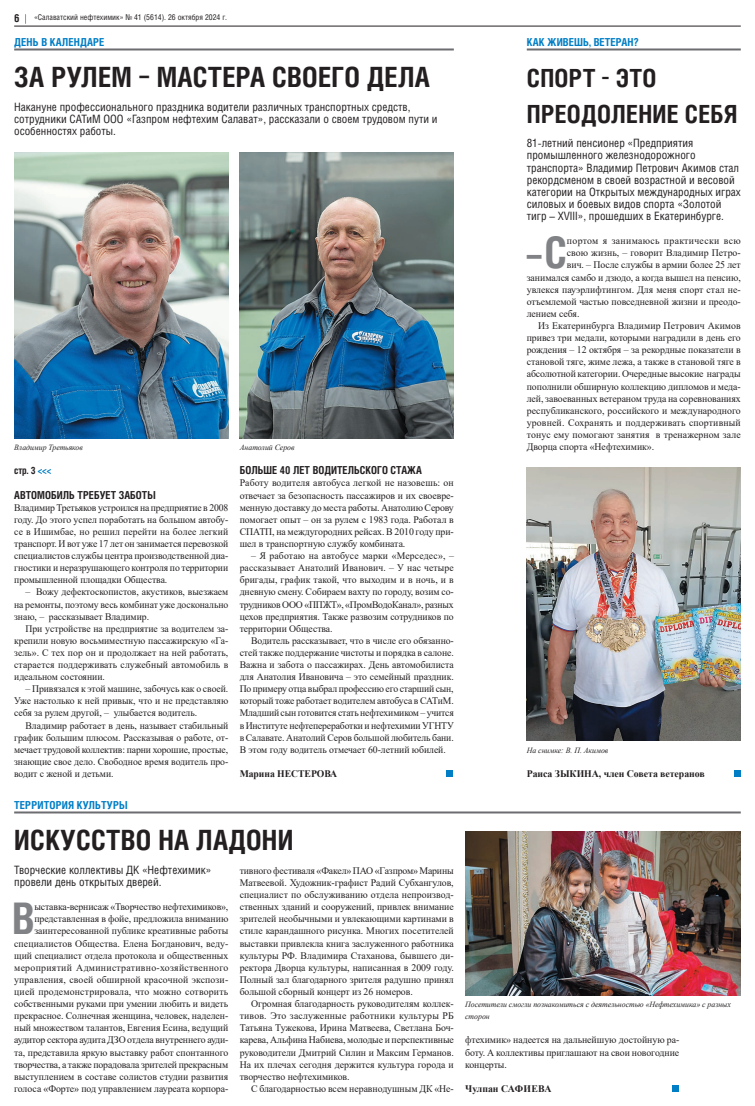
<style>
.page{position:relative;width:755px;height:1106px;background:#fff}
.page>*{position:absolute;margin:0;border:0;box-sizing:border-box;transform-origin:0 0}
.t1{font:700 43.5px "Helios Cond";color:#808285}
.t2{font:700 27.9px "Helios Cond";letter-spacing:.01em;color:#231f20}
.t3{font:700 25px/36.3px "Helios Cond";letter-spacing:.01em;color:#231f20}
.t4{font:11.5px/12.1px "Helios Cond";color:#231f20}
.t5{font:700 11px "Helios Cond";letter-spacing:.005em;color:#231f20}
.t6{font:700 11px "Helios Cond";letter-spacing:.01em;color:#007ec5}
.t7{font:10px/12.1px "Times New Roman";letter-spacing:-.005em;color:#231f20;text-align:justify}
.t8{font:700 10px "Times New Roman";letter-spacing:-.005em;color:#231f20}
.t9{font:10px "Times New Roman";letter-spacing:.015em;color:#231f20}
.t10{font:10px "Times New Roman";letter-spacing:.03em;color:#231f20}
.t11{font:700 10px "Helios Cond";color:#231f20}
.t12{font:italic 8px/12.1px "Times New Roman";letter-spacing:-.005em;color:#231f20}
.t13{font:8px "Helios Cond";color:#231f20}
.s1{color:#007ec5}
</style>
<div class="page">
<hr style="left:14px;top:26px;width:726px;height:1px;background:#231f20">
<hr style="left:14px;top:48px;width:439px;height:2px;background:#6c6d70">
<hr style="left:526px;top:48px;width:214px;height:2px;background:#6c6d70">
<hr style="left:14px;top:811px;width:726px;height:2px;background:#6c6d70">
<img style="left:526px;top:467px;width:214px;height:273px">
<img style="left:14px;top:152px;width:214px;height:286px">
<img style="left:239px;top:152px;width:214px;height:286px">
<img style="left:465px;top:831px;width:275px;height:164px">
<svg style="left:672px;top:1085px;width:6px;height:6px"></svg>
<div style="left:446px;top:770px;width:7px;height:6px;background:#007ec5"></div>
<div style="left:733px;top:770px;width:7px;height:7px;background:#007ec5"></div>
<p class="t5" style="left:14px;top:11px;width:7px">6</p>
<p class="t13" style="left:34px;top:12px;width:194px">«Салаватский нефтехимик» № 41 (5614). 26 октября 2024 г.</p>
<p class="t6" style="left:14px;top:35px;width:92px">ДЕНЬ В КАЛЕНДАРЕ</p>
<p class="t6" style="left:526px;top:35px;width:113px">КАК ЖИВЕШЬ, ВЕТЕРАН?</p>
<h2 class="t2" style="left:14px;top:58px;width:417px">ЗА РУЛЕМ – МАСТЕРА СВОЕГО ДЕЛА</h2>
<p class="t4" style="left:14px;top:101px;width:424px">Накануне профессионального праздника водители различных транспортных средств, сотрудники САТиМ ООО «Газпром нефтехим Салават», рассказали о своем трудовом пути и особенностях работы.</p>
<p class="t12" style="left:14px;top:441px;width:70px">Владимир Третьяков</p>
<p class="t12" style="left:240px;top:441px;width:56px">Анатолий Серов</p>
<p class="t11" style="left:14px;top:464px;width:39px">стр. 3 <span class="s1">&lt;&lt;&lt;</span></p>
<p class="t5" style="left:14px;top:487px;width:143px">АВТОМОБИЛЬ ТРЕБУЕТ ЗАБОТЫ</p>
<p class="t7" style="left:14px;top:501px;width:215px">Владимир Третьяков устроился на предприятие в 2008 году. До этого успел поработать на большом автобу&shy;се в Ишимбае, но решил перейти на более легкий транспорт. И вот уже 17 лет он занимается перевозкой специалистов службы центра производственной диа&shy;гностики и неразрушающего контроля по территории промышленной площадки Общества.</p>
<p class="t7" style="left:14px;top:585px;width:215px;text-indent:11px">– Вожу дефектоскопистов, акустиков, выезжаем на ремонты, поэтому весь комбинат уже досконально знаю, – рассказывает Владимир.</p>
<p class="t7" style="left:14px;top:622px;width:215px;text-indent:11px">При устройстве на предприятие за водителем за&shy;крепили новую восьмиместную пассажирскую «Га&shy;зель». С тех пор он и продолжает на ней работать, старается поддерживать служебный автомобиль в идеальном состоянии.</p>
<p class="t7" style="left:14px;top:682px;width:215px;text-indent:11px">– Привязался к этой машине, забочусь как о своей.<br>Уже настолько к ней привык, что и не представляю себя за рулем другой, – улыбается водитель.</p>
<p class="t7" style="left:14px;top:719px;width:215px;text-indent:11px">Владимир работает в день, называет стабильный график большим плюсом. Рассказывая о работе, от&shy;мечает трудовой коллектив: парни хорошие, простые, знающие свое дело. Свободное время водитель про&shy;водит с женой и детьми.</p>
<p class="t6" style="left:14px;top:798px;width:115px">ТЕРРИТОРИЯ КУЛЬТУРЫ</p>
<p class="t5" style="left:239px;top:463px;width:183px">БОЛЬШЕ 40 ЛЕТ ВОДИТЕЛЬСКОГО СТАЖА</p>
<p class="t7" style="left:239px;top:477px;width:215px">Работу водителя автобуса легкой не назовешь: он отвечает за безопасность пассажиров и их своевре&shy;менную доставку до места работы. Анатолию Серову помогает опыт – он за рулем с 1983 года. Работал в СПАТП, на междугородних рейсах. В 2010 году при&shy;шел в транспортную службу комбината.</p>
<p class="t7" style="left:239px;top:549px;width:215px;text-indent:11px">– Я работаю на автобусе марки «Мерседес», – рассказывает Анатолий Иванович. – У нас четыре бригады, график такой, что выходим и в ночь, и в дневную смену. Собираем вахту по городу, возим со&shy;трудников ООО «ППЖТ», «ПромВодоКанал», разных цехов предприятия. Также развозим сотрудников по территории Общества.</p>
<p class="t7" style="left:239px;top:634px;width:215px;text-indent:11px">Водитель рассказывает, что в числе его обязанно&shy;стей также поддержание чистоты и порядка в салоне.<br>Важна и забота о пассажирах. День автомобилиста для Анатолия Ивановича – это семейный праздник.<br>По примеру отца выбрал профессию его старший сын, который тоже работает водителем автобуса в САТиМ.<br>Младший сын готовится стать нефтехимиком – учится в Институте нефтепереработки и нефтехимии УГНТУ в Салавате. Анатолий Серов большой любитель бани.<br>В этом году водитель отмечает 60-летний юбилей.</p>
<p class="t8" style="left:239px;top:766px;width:99px">Марина НЕСТЕРОВА</p>
<h2 class="t2" style="left:14px;top:820px;width:280px">ИСКУССТВО НА ЛАДОНИ</h2>
<p class="t4" style="left:14px;top:863px;width:198px">Творческие коллективы ДК «Нефтехимик» провели день открытых дверей.</p>
<p class="t7" style="left:239px;top:864px;width:215px">тивного фестиваля «Факел» ПАО «Газпром» Марины Матвеевой. Художник-графист Радий Субхангулов, специалист по обслуживанию отдела непроизвод&shy;ственных зданий и сооружений, привлек внимание зрителей необычными и увлекающими картинами в стиле карандашного рисунка. Многих посетителей выставки привлекла книга заслуженного работника культуры РФ. Владимира Стаханова, бывшего ди&shy;ректора Дворца культуры, написанная в 2009 году.<br>Полный зал благодарного зрителя радушно принял большой сборный концерт из 26 номеров.</p>
<p class="t7" style="left:239px;top:997px;width:215px;text-indent:11px">Огромная благодарность руководителям коллек&shy;тивов. Это заслуженные работники культуры РБ Татьяна Тужекова, Ирина Матвеева, Светлана Боч&shy;карева, Альфина Набиева, молодые и перспективные руководители Дмитрий Силин и Максим Германов.<br>На их плечах сегодня держится культура города и творчество нефтехимиков.</p>
<p class="t7" style="left:251px;top:1082px;width:204px">С благодарностью всем неравнодушным ДК «Не-</p>
<h1 class="t1" style="left:12px;top:889px;width:24px">В</h1>
<p class="t7" style="left:14px;top:900px;width:215px;text-align:right">ыставка-вернисаж «Творчество нефтехимиков», представленная в фойе, предложила вниманию заинтересованной публике креативные работы специалистов Общества. Елена Богданович, веду&shy;щий специалист отдела протокола и общественных мероприятий Административно-хозяйственного управления, своей обширной красочной экспози&shy;цией продемонстрировала, что можно сотворить собственными руками при умении любить и видеть прекрасное. Солнечная женщина, человек, наделен&shy;ный множеством талантов, Евгения Есина, ведущий аудитор сектора аудита ДЗО отдела внутреннего ауди&shy;та, представила яркую выставку работ спонтанного творчества, а также порадовала зрителей прекрасным выступлением в составе солистов студии развития голоса «Форте» под управлением лауреата корпора-</p>
<h3 class="t3" style="left:526px;top:60px;width:212px">СПОРТ - ЭТО<br>ПРЕОДОЛЕНИЕ СЕБЯ</h3>
<p class="t4" style="left:526px;top:137px;width:215px">81-летний пенсионер «Предприятия промышленного железнодорожного транспорта» Владимир Петрович Акимов стал рекордсменом в своей возрастной и весовой категории на Открытых международных играх силовых и боевых видов спорта «Золотой тигр – XVIII», прошедших в Екатеринбурге.</p>
<h1 class="t1" style="left:525px;top:223px;width:43px">–С</h1>
<p class="t10" style="left:566px;top:234px;width:175px">портом я занимаюсь практически всю</p>
<p class="t7" style="left:566px;top:247px;width:175px">свою жизнь, – говорит Владимир Петро-</p>
<p class="t7" style="left:566px;top:259px;width:175px">вич. – После службы в армии более 25 лет</p>
<p class="t7" style="left:526px;top:271px;width:215px">занимался самбо и дзюдо, а когда вышел на пенсию,</p>
<p class="t7" style="left:526px;top:283px;width:215px">увлекся пауэрлифтингом. Для меня спорт стал не-</p>
<p class="t7" style="left:526px;top:295px;width:215px">отъемлемой частью повседневной жизни и преодо-</p>
<p class="t7" style="left:526px;top:307px;width:54px">лением себя.</p>
<p class="t7" style="left:537px;top:319px;width:204px">Из Екатеринбурга Владимир Петрович Акимов</p>
<p class="t7" style="left:526px;top:331px;width:215px">привез три медали, которыми наградили в день его</p>
<p class="t7" style="left:526px;top:343px;width:215px">рождения – 12 октября – за рекордные показатели в</p>
<p class="t7" style="left:526px;top:355px;width:215px">становой тяге, жиме лежа, а также в становой тяге в</p>
<p class="t7" style="left:526px;top:368px;width:215px">абсолютной категории. Очередные высокие награды</p>
<p class="t7" style="left:526px;top:380px;width:215px">пополнили обширную коллекцию дипломов и меда-</p>
<p class="t7" style="left:526px;top:392px;width:215px">лей, завоеванных ветераном труда на соревнованиях</p>
<p class="t7" style="left:526px;top:404px;width:215px">республиканского, российского и международного</p>
<p class="t9" style="left:526px;top:415px;width:215px">уровней. Сохранять и поддерживать спортивный</p>
<p class="t7" style="left:526px;top:428px;width:215px">тонус ему помогают занятия в тренажерном зале</p>
<p class="t7" style="left:526px;top:440px;width:129px">Дворца спорта «Нефтехимик».</p>
<p class="t12" style="left:526px;top:744px;width:83px">На снимке: В. П. Акимов</p>
<p class="t8" style="left:526px;top:766px;width:179px">Раиса ЗЫКИНА, член Совета ветеранов</p>
<p class="t12" style="left:465px;top:998px;width:267px">Посетители смогли познакомиться с деятельностью «Нефтехимика» с разных сторон</p>
<p class="t7" style="left:465px;top:1033px;width:215px">фтехимик» надеется на дальнейшую достойную ра&shy;боту. А коллективы приглашают на свои новогодние концерты.</p>
<p class="t8" style="left:465px;top:1081px;width:88px">Чулпан САФИЕВА</p>
</div>
